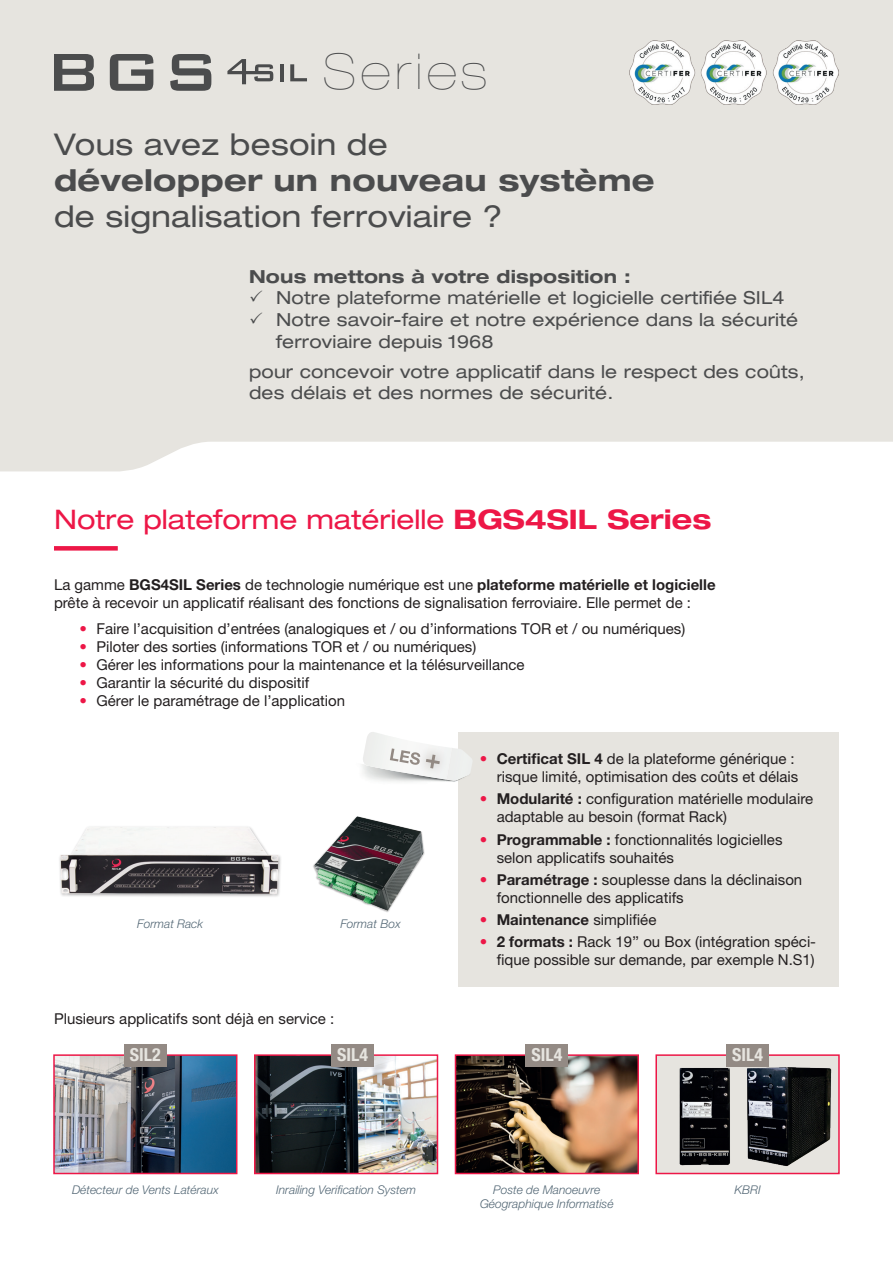
<style>
.page{position:relative;width:893px;height:1263px;background:#fff}
.page>*{position:absolute;margin:0;border:0;box-sizing:border-box;transform-origin:0 0}
.t1{font:200 expanded 49.5px "Helvetica Neue LT Std";letter-spacing:.1em;color:#4b4c4d}
.t2{font:expanded 30px "Helvetica Neue LT Std";letter-spacing:.01em;color:#4b4c4d}
.t3{font:700 expanded 30px "Helvetica Neue LT Std";letter-spacing:.01em;color:#4b4c4d}
.t4{font:expanded 27px "Helvetica Neue LT Std";color:#ed1747}
.t5{font:expanded 18px/21.6px "Helvetica Neue LT Std";letter-spacing:.01em;color:#4b4c4d}
.t6{font:700 expanded 18px "Helvetica Neue LT Std";letter-spacing:.01em;color:#4b4c4d}
.t7{font:700 condensed 18px "Helvetica Neue LT Std";color:#e6e4df}
.t8{font:15px/18px "Helvetica Neue LT Std";color:#231f20}
.t9{font:700 15px "Helvetica Neue LT Std";color:#231f20}
.t10{font:italic 300 12px "Helvetica Neue LT Std";color:#526674}
.s1{font-weight:700}
.s2{color:#ed1747}
.s3{font-weight:400;color:#ed1747}
.s4{font-weight:400}
</style>
<div class="page">
<div style="left:0;top:0;width:892px;height:471px;background:#e6e4df"></div>
<img style="left:892px;top:0;width:1px;height:442px">
<div style="left:54px;top:546px;width:64px;height:5px;background:#ed1747"></div>
<div style="left:458px;top:732px;width:381px;height:254px;background:#e6e4df"></div>
<img style="left:59px;top:826px;width:222px;height:71px">
<img style="left:313px;top:816px;width:112px;height:96px">
<svg style="left:362px;top:732px;width:110px;height:50px"></svg>
<img style="left:56px;top:1057px;width:178px;height:114px">
<div style="left:53px;top:1054px;width:184px;height:120px;border:2px solid #ed1747"></div>
<img style="left:257px;top:1057px;width:178px;height:114px">
<div style="left:254px;top:1054px;width:184px;height:120px;border:2px solid #ed1747"></div>
<img style="left:458px;top:1057px;width:178px;height:114px">
<div style="left:455px;top:1054px;width:184px;height:120px;border:2px solid #ed1747"></div>
<div style="left:656px;top:1055px;width:183px;height:118px;background:#e6e4df"></div>
<img style="left:679px;top:1066px;width:153px;height:100px">
<div style="left:655px;top:1054px;width:185px;height:120px;border:2px solid #ed1747"></div>
<div style="left:124px;top:1043px;width:43px;height:23px;background:#938a84"></div>
<div style="left:331px;top:1043px;width:43px;height:23px;background:#938a84"></div>
<div style="left:526px;top:1043px;width:42px;height:23px;background:#938a84"></div>
<div style="left:726px;top:1043px;width:43px;height:23px;background:#938a84"></div>
<svg style="left:54px;top:54px;width:40px;height:37px"></svg>
<svg style="left:110px;top:54px;width:43px;height:37px"></svg>
<svg style="left:170px;top:54px;width:41px;height:37px"></svg>
<svg style="left:227px;top:59px;width:46px;height:25px"></svg>
<hr style="left:280px;top:64px;width:4px;height:17px;background:#4b4c4d">
<svg style="left:290px;top:64px;width:17px;height:17px"></svg>
<img style="left:629px;top:40px;width:210px;height:64px">
<h1 class="t1" style="left:323px;top:43px;width:165px">Series</h1>
<h2 class="t2" style="left:54px;top:126px;width:335px">Vous avez besoin de</h2>
<h2 class="t3" style="left:54px;top:161px;width:602px">développer un nouveau système</h2>
<h2 class="t2" style="left:54px;top:198px;width:450px">de signalisation ferroviaire ?</h2>
<p class="t6" style="left:249px;top:265px;width:383px">Nous mettons à votre disposition :</p>
<p class="t5" style="left:249px;top:287px;width:537px">✓ Notre plateforme matérielle et logicielle certifiée SIL4</p>
<p class="t5" style="left:276px;top:309px;width:524px;text-indent:-27px">✓ Notre savoir-faire et notre expérience dans la sécurité ferroviaire depuis 1968</p>
<p class="t5" style="left:249px;top:360px;width:557px">pour concevoir votre applicatif dans le respect des coûts, des délais et des normes de sécurité.</p>
<h3 class="t4" style="left:54px;top:502px;width:659px">Notre plateforme matérielle <span class="s1">BGS4SIL Series</span></h3>
<p class="t8" style="left:54px;top:575px;width:663px">La gamme <span class="s1">BGS4SIL Series</span> de technologie numérique est une <span class="s1">plateforme matérielle et logicielle </span>prête à recevoir un applicatif réalisant des fonctions de signalisation ferroviaire. Elle permet de :</p>
<p class="t8" style="left:80px;top:620px;width:607px"><span class="s2">•</span> Faire l’acquisition d’entrées (analogiques et / ou d’informations TOR et / ou numériques)</p>
<p class="t8" style="left:80px;top:638px;width:398px"><span class="s2">•</span> Piloter des sorties (informations TOR et / ou numériques)</p>
<p class="t8" style="left:80px;top:656px;width:447px"><span class="s2">•</span> Gérer les informations pour la maintenance et la télésurveillance</p>
<p class="t8" style="left:80px;top:674px;width:231px"><span class="s2">•</span> Garantir la sécurité du dispositif</p>
<p class="t8" style="left:80px;top:692px;width:267px"><span class="s2">•</span> Gérer le paramétrage de l’application</p>
<p class="t10" style="left:137px;top:917px;width:67px">Format Rack</p>
<p class="t10" style="left:340px;top:917px;width:62px">Format Box</p>
<p class="t8" style="left:54px;top:1009px;width:282px">Plusieurs applicatifs sont déjà en service :</p>
<p class="t8" style="left:480px;top:749px;width:320px;text-align:right"><span class="s2">•</span> <span class="s1">Certificat SIL 4</span> de la plateforme générique : risque limité, optimisation des coûts et délais</p>
<p class="t8" style="left:497px;top:790px;width:318px;text-indent:-17px"><span class="s2">•</span> <span class="s1">Modularité :</span> configuration matérielle modulaire adaptable au besoin (format Rack)</p>
<p class="t8" style="left:497px;top:830px;width:287px;text-indent:-17px"><span class="s2">•</span> <span class="s1">Programmable :</span> fonctionnalités logicielles selon applicatifs souhaités</p>
<p class="t8" style="left:497px;top:870px;width:307px;text-indent:-17px"><span class="s2">•</span> <span class="s1">Paramétrage :</span> souplesse dans la déclinaison fonctionnelle des applicatifs</p>
<p class="t9" style="left:480px;top:910px;width:178px"><span class="s3">•</span> Maintenance <span class="s4">simplifiée</span></p>
<p class="t8" style="left:480px;top:933px;width:338px;text-align:right"><span class="s2">•</span> <span class="s1">2 formats :</span> Rack 19’’ ou Box (intégration spéci&shy;fique possible sur demande, par exemple N.S1)</p>
<p class="t7" style="left:130px;top:1044px;width:32px">SIL2</p>
<p class="t7" style="left:337px;top:1044px;width:32px">SIL4</p>
<p class="t7" style="left:531px;top:1044px;width:32px">SIL4</p>
<p class="t7" style="left:732px;top:1044px;width:32px">SIL4</p>
<p class="t10" style="left:72px;top:1182px;width:148px">Détecteur de Vents Latéraux</p>
<p class="t10" style="left:276px;top:1182px;width:141px">Inrailing Verification System</p>
<p class="t10" style="left:493px;top:1182px;width:109px">Poste de Manoeuvre</p>
<p class="t10" style="left:734px;top:1182px;width:28px">KBRI</p>
<p class="t10" style="left:480px;top:1196px;width:135px">Géographique Informatisé</p>
</div>
